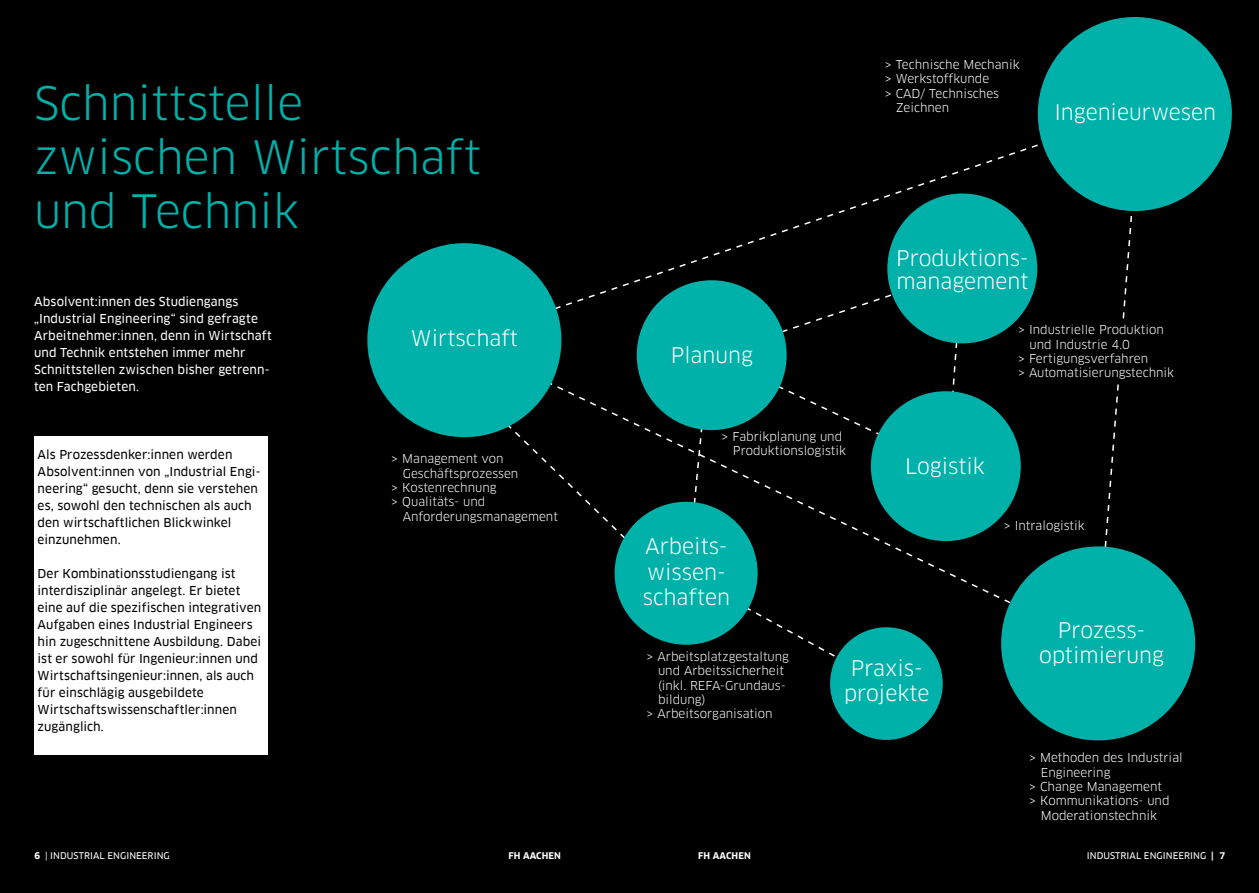
<style>
.page{position:relative;width:1259px;height:893px;background:#000}
.page>*{position:absolute;margin:0;border:0;box-sizing:border-box;transform-origin:0 0}
.t1{font:45px/54px "Clan OT";color:#00b1aa}
.t2{font:21px/25.2px "Clan OT";color:#fff}
.t3{font:12px/17px "Clan OT News";letter-spacing:.005em;color:#000}
.t4{font:12px/14.4px "Clan OT";color:#fff}
.t5{font:12px/17px "Clan OT News";letter-spacing:.005em;color:#fff}
.t6{font:9px "Clan OT News";letter-spacing:.01em;color:#fff}
.t7{font:700 9px "Clan OT";letter-spacing:.01em;color:#fff}
.s1{font-family:"Clan OT";font-weight:700}
</style>
<div class="page">
<div style="left:34px;top:436px;width:234px;height:319px;background:#fff"></div>
<svg style="left:474px;top:152px;width:541px;height:186px"></svg>
<svg style="left:680px;top:266px;width:263px;height:421px"></svg>
<div style="left:887px;top:193px;width:150px;height:150px;background:#00b1aa;border-radius:50%"></div>
<div style="left:637px;top:280px;width:149px;height:150px;background:#00b1aa;border-radius:50%"></div>
<div style="left:1037px;top:17px;width:194px;height:194px;background:#00b1aa;border-radius:50%"></div>
<div style="left:830px;top:627px;width:112px;height:113px;background:#00b1aa;border-radius:50%"></div>
<svg style="left:1015px;top:106px;width:168px;height:488px"></svg>
<svg style="left:459px;top:338px;width:640px;height:308px"></svg>
<div style="left:367px;top:243px;width:194px;height:194px;background:#00b1aa;border-radius:50%"></div>
<div style="left:1001px;top:546px;width:194px;height:194px;background:#00b1aa;border-radius:50%"></div>
<div style="left:614px;top:502px;width:143px;height:143px;background:#00b1aa;border-radius:50%"></div>
<h1 class="t1" style="left:34px;top:77px;width:449px">Schnittstelle zwischen Wirtschaft und Technik</h1>
<p class="t5" style="left:34px;top:293px;width:239px">Absolvent:innen des Studiengangs „Industrial Engineering“ sind gefragte Arbeitnehmer:innen, denn in Wirtschaft und Technik entstehen immer mehr Schnittstellen zwischen bisher getrenn&shy;ten Fachgebieten.</p>
<p class="t3" style="left:38px;top:446px;width:224px">Als Prozessdenker:innen werden<br>Absolvent:innen von „Industrial Engi&shy;neering“ gesucht, denn sie verstehen es, sowohl den technischen als auch den wirtschaftlichen Blickwinkel einzunehmen.</p>
<p class="t3" style="left:38px;top:565px;width:225px">Der Kombinationsstudiengang ist interdisziplinär angelegt. Er bietet eine auf die spezifischen integrativen Aufgaben eines Industrial Engineers hin zugeschnittene Ausbildung. Dabei ist er sowohl für Ingenieur:innen und Wirtschaftsingenieur:innen, als auch für einschlägig ausgebildete Wirtschaftswissenschaftler:innen zugänglich.</p>
<h2 class="t2" style="left:411px;top:326px;width:109px">Wirtschaft</h2>
<p class="t4" style="left:391px;top:452px;width:114px">&gt; Management von</p>
<p class="t4" style="left:403px;top:466px;width:117px">Geschäftsprozessen</p>
<p class="t4" style="left:391px;top:480px;width:107px">&gt; Kostenrechnung</p>
<p class="t4" style="left:391px;top:495px;width:95px">&gt; Qualitäts- und</p>
<p class="t4" style="left:403px;top:509px;width:157px">Anforderungsmanagement</p>
<p class="t4" style="left:884px;top:57px;width:136px">&gt; Technische Mechanik</p>
<p class="t4" style="left:884px;top:72px;width:106px">&gt; Werkstoffkunde</p>
<p class="t4" style="left:884px;top:86px;width:116px">&gt; CAD/ Technisches</p>
<p class="t4" style="left:896px;top:101px;width:54px">Zeichnen</p>
<h2 class="t2" style="left:1054px;top:100px;width:163px">Ingenieurwesen</h2>
<h2 class="t2" style="left:671px;top:343px;width:84px">Planung</h2>
<p class="t4" style="left:733px;top:429px;width:114px;text-indent:-12px">&gt; Fabrikplanung und<br>Produktionslogistik</p>
<h2 class="t2" style="left:643px;top:534px;width:89px">Arbeits&shy;wissen&shy;schaften</h2>
<h2 class="t2" style="left:896px;top:247px;width:134px;line-height:22.5px">Produktions&shy;management</h2>
<p class="t4" style="left:1018px;top:322px;width:147px">&gt; Industrielle Produktion</p>
<p class="t4" style="left:1029px;top:337px;width:102px">und Industrie 4.0</p>
<p class="t4" style="left:1018px;top:351px;width:132px">&gt; Fertigungsverfahren</p>
<p class="t4" style="left:1018px;top:366px;width:158px">&gt; Automatisierungstechnik</p>
<h2 class="t2" style="left:905px;top:454px;width:81px">Logistik</h2>
<p class="t4" style="left:1003px;top:518px;width:82px">&gt; Intralogistik</p>
<p class="t4" style="left:646px;top:649px;width:144px">&gt; Arbeitsplatzgestaltung</p>
<p class="t4" style="left:658px;top:664px;width:127px">und Arbeitssicherheit</p>
<p class="t4" style="left:658px;top:678px;width:129px">(inkl. REFA-Grundaus-</p>
<p class="t4" style="left:658px;top:692px;width:49px">bildung)</p>
<p class="t4" style="left:646px;top:707px;width:128px">&gt; Arbeitsorganisation</p>
<h2 class="t2" style="left:844px;top:656px;width:87px;text-align:center">Praxis&shy;projekte</h2>
<h2 class="t2" style="left:1039px;top:618px;width:126px;text-align:center">Prozess&shy;optimierung</h2>
<p class="t4" style="left:1029px;top:750px;width:155px">&gt; Methoden des Industrial</p>
<p class="t4" style="left:1040px;top:765px;width:71px">Engineering</p>
<p class="t4" style="left:1029px;top:779px;width:134px">&gt; Change Management</p>
<p class="t4" style="left:1029px;top:794px;width:142px">&gt; Kommunikations- und</p>
<p class="t4" style="left:1040px;top:808px;width:118px">Moderationstechnik</p>
<p class="t6" style="left:34px;top:850px;width:137px"><span class="s1">6</span> | INDUSTRIAL ENGINEERING</p>
<p class="t7" style="left:508px;top:850px;width:54px">FH AACHEN</p>
<p class="t7" style="left:698px;top:850px;width:54px">FH AACHEN</p>
<p class="t6" style="left:1086px;top:850px;width:140px">INDUSTRIAL ENGINEERING <span class="s1">| 7</span></p>
</div>
